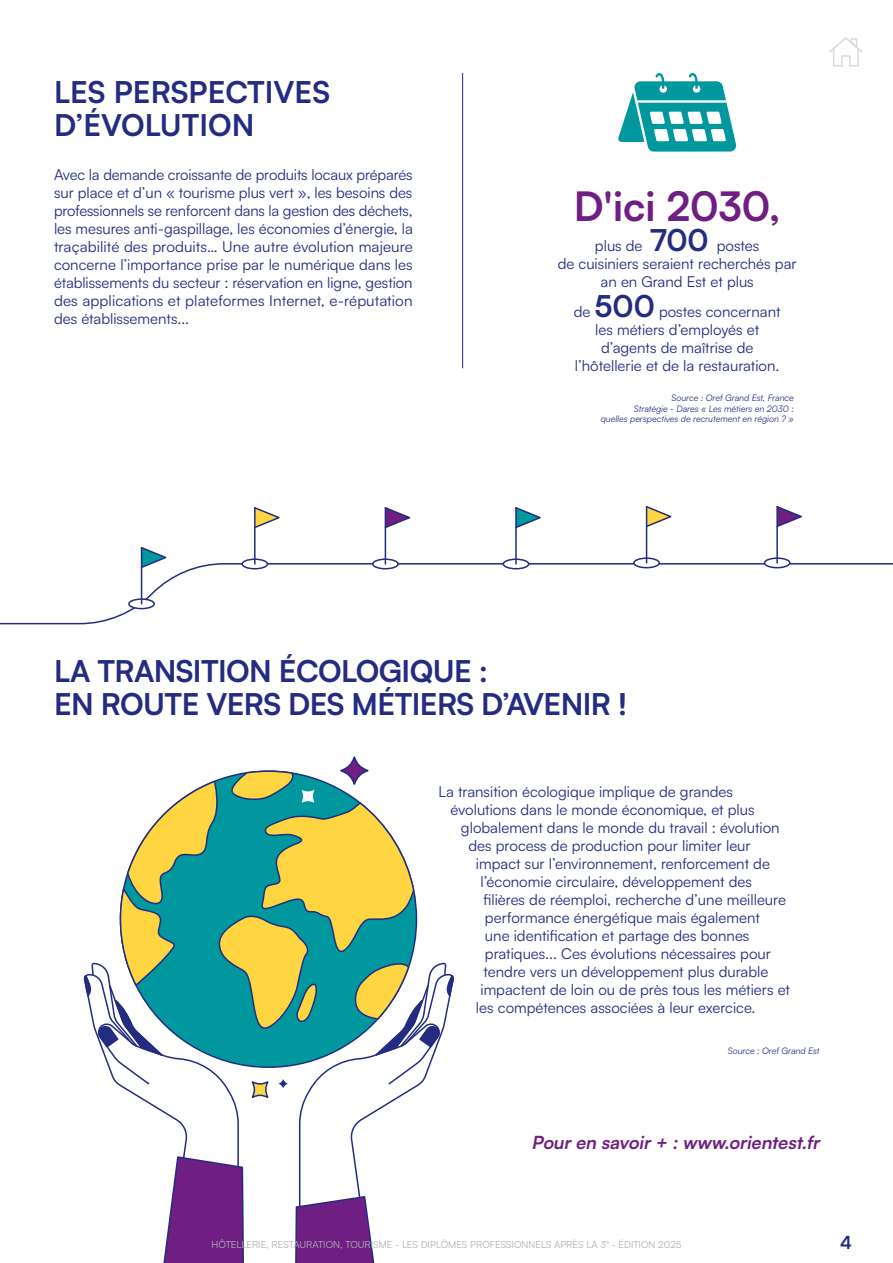
<style>
.page{position:relative;width:893px;height:1263px;background:#fff}
.page>*{position:absolute;margin:0;border:0;box-sizing:border-box;transform-origin:0 0}
.t1{font:700 40.5px "Satoshi";color:#6f1e82}
.t2{font:700 30px/33px "Satoshi";letter-spacing:-.02em;color:#232c80}
.t3{font:700 30px/33px "Satoshi";color:#232c80}
.t4{font:italic 700 18px "Satoshi";color:#6f1e82}
.t5{font:700 18px "Satoshi";color:#232c80}
.t6{font:15px/18px "Satoshi";color:#232c80;text-align:center}
.t7{font:9.75px "Satoshi";color:#b1b2b3}
.t8{font:italic 9px/10.5px "Satoshi";color:#232c80;text-align:right}
.s1{font-weight:700;font-size:30px}
</style>
<div class="page">
<svg style="left:0;top:562px;width:892px;height:63px"></svg>
<svg style="left:140px;top:547px;width:30px;height:22px"></svg>
<div style="left:129px;top:599px;width:25px;height:10px;background:#fff;border-radius:50%"></div>
<div style="left:128px;top:598px;width:27px;height:11px;border:2px solid #232c80;border-radius:50%"></div>
<hr style="left:141px;top:548px;width:1px;height:56px;background:#232c80">
<svg style="left:384px;top:507px;width:27px;height:22px"></svg>
<svg style="left:373px;top:559px;width:25px;height:10px"></svg>
<div style="left:372px;top:558px;width:27px;height:11px;border:2px solid #232c80;border-radius:50%"></div>
<hr style="left:385px;top:508px;width:1px;height:56px;background:#232c80">
<svg style="left:254px;top:507px;width:26px;height:21px"></svg>
<div style="left:242px;top:559px;width:25px;height:10px;background:#fff;border-radius:50%"></div>
<div style="left:241px;top:558px;width:27px;height:11px;border:2px solid #232c80;border-radius:50%"></div>
<hr style="left:254px;top:508px;width:2px;height:56px;background:#232c80">
<svg style="left:515px;top:507px;width:26px;height:21px"></svg>
<div style="left:503px;top:559px;width:26px;height:10px;background:#fff;border-radius:50%"></div>
<div style="left:503px;top:558px;width:26px;height:11px;border:2px solid #232c80;border-radius:50%"></div>
<hr style="left:515px;top:508px;width:2px;height:56px;background:#232c80">
<svg style="left:645px;top:506px;width:27px;height:22px"></svg>
<div style="left:634px;top:558px;width:25px;height:10px;background:#fff;border-radius:50%"></div>
<div style="left:633px;top:557px;width:27px;height:11px;border:2px solid #232c80;border-radius:50%"></div>
<hr style="left:646px;top:507px;width:1px;height:56px;background:#232c80">
<svg style="left:776px;top:506px;width:26px;height:21px"></svg>
<div style="left:764px;top:558px;width:26px;height:10px;background:#fff;border-radius:50%"></div>
<div style="left:764px;top:557px;width:27px;height:11px;border:2px solid #232c80;border-radius:50%"></div>
<hr style="left:776px;top:507px;width:2px;height:56px;background:#232c80">
<svg style="left:618px;top:73px;width:119px;height:79px"></svg>
<hr style="left:462px;top:73px;width:1px;height:295px;background:#232c80">
<svg style="left:341px;top:757px;width:27px;height:27px"></svg>
<div style="left:340px;top:756px;width:29px;height:29px;border:2px solid #232c80;border-radius:50%"></div>
<svg style="left:84px;top:767px;width:370px;height:496px"></svg>
<svg style="left:829px;top:37px;width:34px;height:30px"></svg>
<h2 class="t3" style="left:54px;top:74px;width:278px">LES PERSPECTIVES<br>D’ÉVOLUTION</h2>
<p class="t6" style="left:54px;top:165px;width:360px;text-align:justify">Avec la demande croissante de produits locaux préparés sur place et d’un « tourisme plus vert », les besoins des professionnels se renforcent dans la gestion des déchets, les mesures anti-gaspillage, les économies d’énergie, la traçabilité des produits… Une autre évolution majeure concerne l’importance prise par le numérique dans les établissements du secteur : réservation en ligne, gestion des applications et plateformes I nternet, e-réputation des établissements...</p>
<h1 class="t1" style="left:574px;top:177px;width:208px">D'ici 2030,</h1>
<p class="t6" style="left:558px;top:236px;width:240px">plus de <span class="s1">700</span> postes<br>de cuisiniers seraient recherchés par an en Grand Est et plus</p>
<p class="t6" style="left:574px;top:302px;width:208px">de <span class="s1">500</span> postes concernant les métiers d’employés et d’agents de maîtrise de l’hôtellerie et de la restauration.</p>
<p class="t8" style="left:601px;top:392px;width:195px">Source : Oref Grand Est, France<br>Stratégie - Dares « Les métiers en 2030 :<br>quelles perspectives de recrutement en région ? »</p>
<h2 class="t2" style="left:54px;top:653px;width:575px">LA TRANSITION ÉCOLOGIQUE :<br>EN ROUTE VERS DES MÉTIERS D’AVENIR !</h2>
<p class="t6" style="left:438px;top:782px;width:296px">La transition écologique implique de grandes</p>
<p class="t6" style="left:450px;top:800px;width:306px">évolutions dans le monde économique, et plus</p>
<p class="t6" style="left:461px;top:818px;width:320px">globalement dans le monde du travail : évolution</p>
<p class="t6" style="left:468px;top:836px;width:284px">des process de production pour limiter leur</p>
<p class="t6" style="left:476px;top:854px;width:295px">impact sur l’environnement, renforcement de</p>
<p class="t6" style="left:480px;top:872px;width:273px">l’économie circulaire, développement des</p>
<p class="t6" style="left:483px;top:890px;width:304px">filières de réemploi, recherche d’une meilleure</p>
<p class="t6" style="left:485px;top:908px;width:276px">performance énergétique mais également</p>
<p class="t6" style="left:485px;top:926px;width:266px">une identification et partage des bonnes</p>
<p class="t6" style="left:485px;top:944px;width:287px">pratiques... Ces évolutions nécessaires pour</p>
<p class="t6" style="left:483px;top:962px;width:286px">tendre vers un développement plus durable</p>
<p class="t6" style="left:480px;top:980px;width:311px">impactent de loin ou de près tous les métiers et</p>
<p class="t6" style="left:476px;top:998px;width:281px">les compétences associées à leur exercice.</p>
<p class="t8" style="left:728px;top:1045px;width:93px">Source : Oref Grand Est</p>
<p class="t4" style="left:532px;top:1129px;width:294px">Pouren savoir+ :www.orientest.fr</p>
<p class="t7" style="left:212px;top:1237px;width:67px">Hôtellerie, Restau</p>
<p class="t7" style="left:306px;top:1237px;width:75px">ration, Tou risme</p>
<p class="t7" style="left:395px;top:1237px;width:124px">- LES DI PLÔMES PROFESSIONN</p>
<p class="t7" style="left:535px;top:1237px;width:110px">ELS APRÈS LA 3<sup>e</sup> - ÉDITION</p>
<p class="t7" style="left:658px;top:1237px;width:25px">2025</p>
<p class="t5" style="left:840px;top:1229px;width:13px">4</p>
</div>
